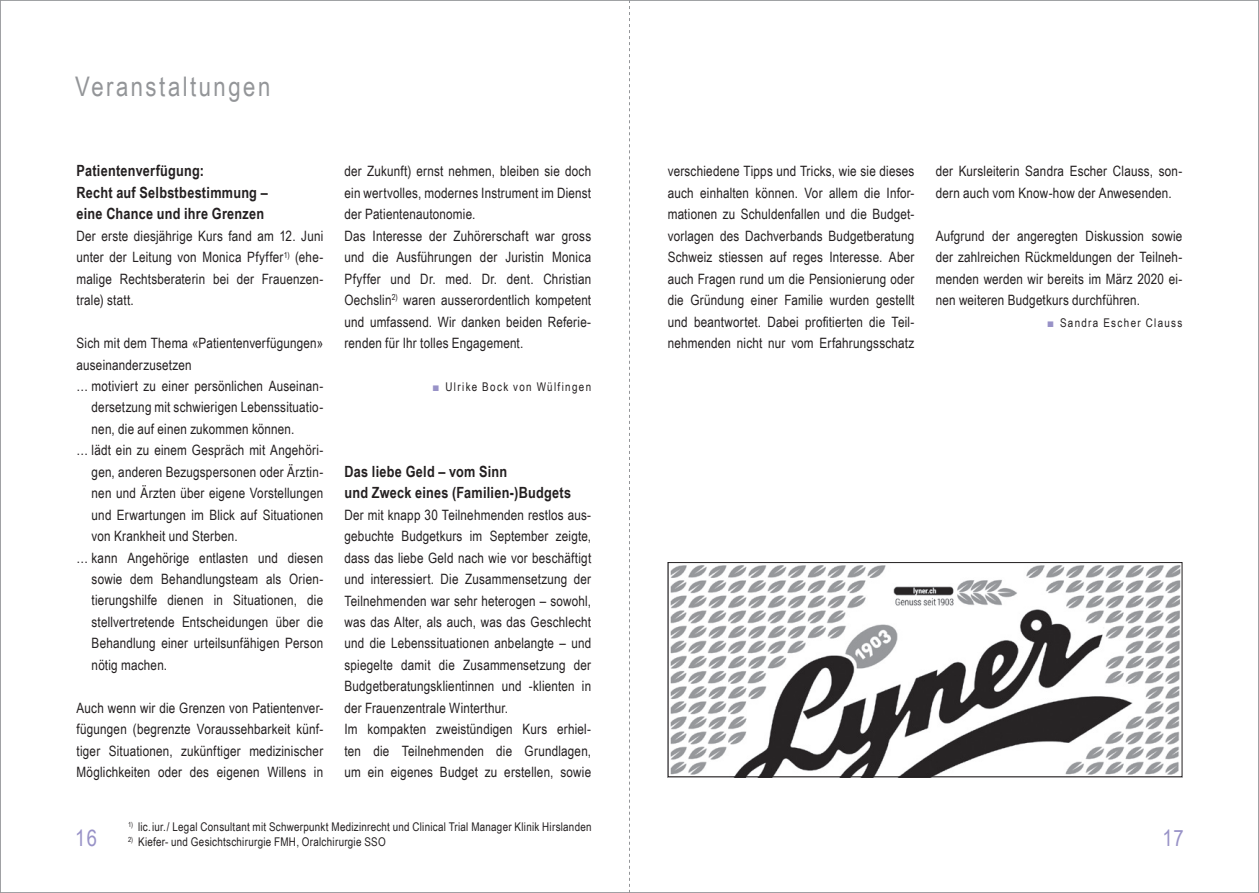
<style>
.page{position:relative;width:1259px;height:893px;background:#fff}
.page>*{position:absolute;margin:0;border:0;box-sizing:border-box;transform-origin:0 0}
.t1{font:27px "Arial Narrow";letter-spacing:.09em;color:#939598}
.t2{font:22.5px "Arial Narrow";color:#9892c7}
.t3{font:700 15.45px/21.5px "Arial Narrow";letter-spacing:.015em;color:#231f20}
.t4{font:14.25px/21.5px "Arial Narrow";letter-spacing:.015em;color:#231f20;text-align:justify}
.t5{font:12px "Arial Narrow";letter-spacing:.02em;color:#231f20}
.t6{font:12px "Arial Narrow";letter-spacing:.11em;color:#231f20}
.s1{color:#9892c7}
</style>
<div class="page">
<img style="left:670px;top:565px;width:510px;height:210px">
<div style="left:668px;top:562px;width:514px;height:215px;border:1px solid #231f20"></div>
<svg style="left:629px;top:2px;width:1px;height:889px"></svg>
<h1 class="t1" style="left:75px;top:67px;width:197px">Veranstaltungen</h1>
<p class="t3" style="left:77px;top:160px;width:193px">Patientenverfügung:<br>Recht auf Selbstbestimmung – eine Chance und ihre Grenzen</p>
<p class="t4" style="left:77px;top:225px;width:248px">Der erste diesjährige Kurs fand am 12. Juni unter der Leitung von Monica Pfyffer<sup>1)</sup> (ehe&shy;malige Rechtsberaterin bei der Frauenzen&shy;trale) statt.</p>
<p class="t4" style="left:77px;top:332px;width:248px">Sich mit dem Thema «Patientenverfügungen»</p>
<p class="t4" style="left:77px;top:353px;width:117px">auseinanderzusetzen</p>
<p class="t4" style="left:77px;top:375px;width:248px">… motiviert zu einer persönlichen Auseinan-</p>
<p class="t4" style="left:92px;top:396px;width:233px">dersetzung mit schwierigen Lebenssituatio-</p>
<p class="t4" style="left:92px;top:418px;width:204px">nen, die auf einen zukommen können.</p>
<p class="t4" style="left:77px;top:439px;width:248px">… lädt ein zu einem Gespräch mit Angehöri-</p>
<p class="t4" style="left:92px;top:460px;width:233px">gen, anderen Bezugspersonen oder Ärztin-</p>
<p class="t4" style="left:92px;top:482px;width:233px">nen und Ärzten über eigene Vorstellungen</p>
<p class="t4" style="left:92px;top:503px;width:233px">und Erwartungen im Blick auf Situationen</p>
<p class="t4" style="left:92px;top:525px;width:148px">von Krankheit und Sterben.</p>
<p class="t4" style="left:77px;top:546px;width:248px">… kann Angehörige entlasten und diesen</p>
<p class="t4" style="left:92px;top:568px;width:233px">sowie dem Behandlungsteam als Orien-</p>
<p class="t4" style="left:92px;top:589px;width:233px">tierungshilfe dienen in Situationen, die</p>
<p class="t4" style="left:92px;top:611px;width:233px">stellvertretende Entscheidungen über die</p>
<p class="t4" style="left:92px;top:632px;width:233px">Behandlung einer urteilsunfähigen Person</p>
<p class="t4" style="left:92px;top:653px;width:77px">nötig machen.</p>
<p class="t4" style="left:77px;top:696px;width:248px">Auch wenn wir die Grenzen von Patientenver&shy;fügungen (begrenzte Voraussehbarkeit künf&shy;tiger Situationen, zukünftiger medizinischer Möglichkeiten oder des eigenen Willens in</p>
<p class="t4" style="left:344px;top:160px;width:248px;text-align:left">der Zukunft) ernst nehmen, bleiben sie doch ein wertvolles, modernes Instrument im Dienst der Patientenautonomie.<br>Das Interesse der Zuhörerschaft war gross und die Ausführungen der Juristin Monica Pfyffer und Dr. med. Dr. dent. Christian Oechslin<sup>2)</sup> waren ausserordentlich kompetent und umfassend. Wir danken beiden Referie&shy;renden für Ihr tolles Engagement.</p>
<p class="t6" style="left:433px;top:378px;width:159px"><span class="s1">■</span> Ulrike Bock von Wülfingen</p>
<p class="t3" style="left:344px;top:460px;width:228px">Das liebe Geld – vom Sinn<br>und Zweck eines (Familien-)Budgets</p>
<p class="t4" style="left:344px;top:503px;width:248px;text-align:left">Der mit knapp 30 Teilnehmenden restlos aus&shy;gebuchte Budgetkurs im September zeigte, dass das liebe Geld nach wie vor beschäftigt und interessiert. Die Zusammensetzung der Teilnehmenden war sehr heterogen – sowohl, was das Alter, als auch, was das Geschlecht und die Lebenssituationen anbelangte – und spiegelte damit die Zusammensetzung der Budgetberatungsklientinnen und -klienten in der Frauenzentrale Winterthur.<br>Im kompakten zweistündigen Kurs erhiel&shy;ten die Teilnehmenden die Grundlagen, um ein eigenes Budget zu erstellen, sowie</p>
<p class="t4" style="left:668px;top:160px;width:248px">verschiedene Tipps und Tricks, wie sie dieses auch einhalten können. Vor allem die Infor&shy;mationen zu Schuldenfallen und die Budget&shy;vorlagen des Dachverbands Budgetberatung Schweiz stiessen auf reges Interesse. Aber auch Fragen rund um die Pensionierung oder die Gründung einer Familie wurden gestellt und beantwortet. Dabei profitierten die Teil&shy;nehmenden nicht nur vom Erfahrungsschatz</p>
<p class="t4" style="left:935px;top:160px;width:248px">der Kursleiterin Sandra Escher Clauss, son&shy;dern auch vom Know-how der Anwesenden.</p>
<p class="t4" style="left:935px;top:225px;width:248px">Aufgrund der angeregten Diskussion sowie der zahlreichen Rückmeldungen der Teilneh&shy;menden werden wir bereits im März 2020 ei&shy;nen weiteren Budgetkurs durchführen.</p>
<p class="t6" style="left:1047px;top:314px;width:136px"><span class="s1">■</span> Sandra Escher Clauss</p>
<p class="t5" style="left:128px;top:818px;width:465px"><sup>1)</sup> lic.iur./ Legal Consultant mit Schwerpunkt Medizinrecht und Clinical Trial Manager Klinik Hirslanden</p>
<p class="t5" style="left:128px;top:833px;width:259px"><sup>2)</sup> Kiefer- und Gesichtschirurgie FMH, Oralchirurgie SSO</p>
<h2 class="t2" style="left:75px;top:822px;width:24px">16</h2>
<h2 class="t2" style="left:1162px;top:822px;width:23px">17</h2>
</div>
